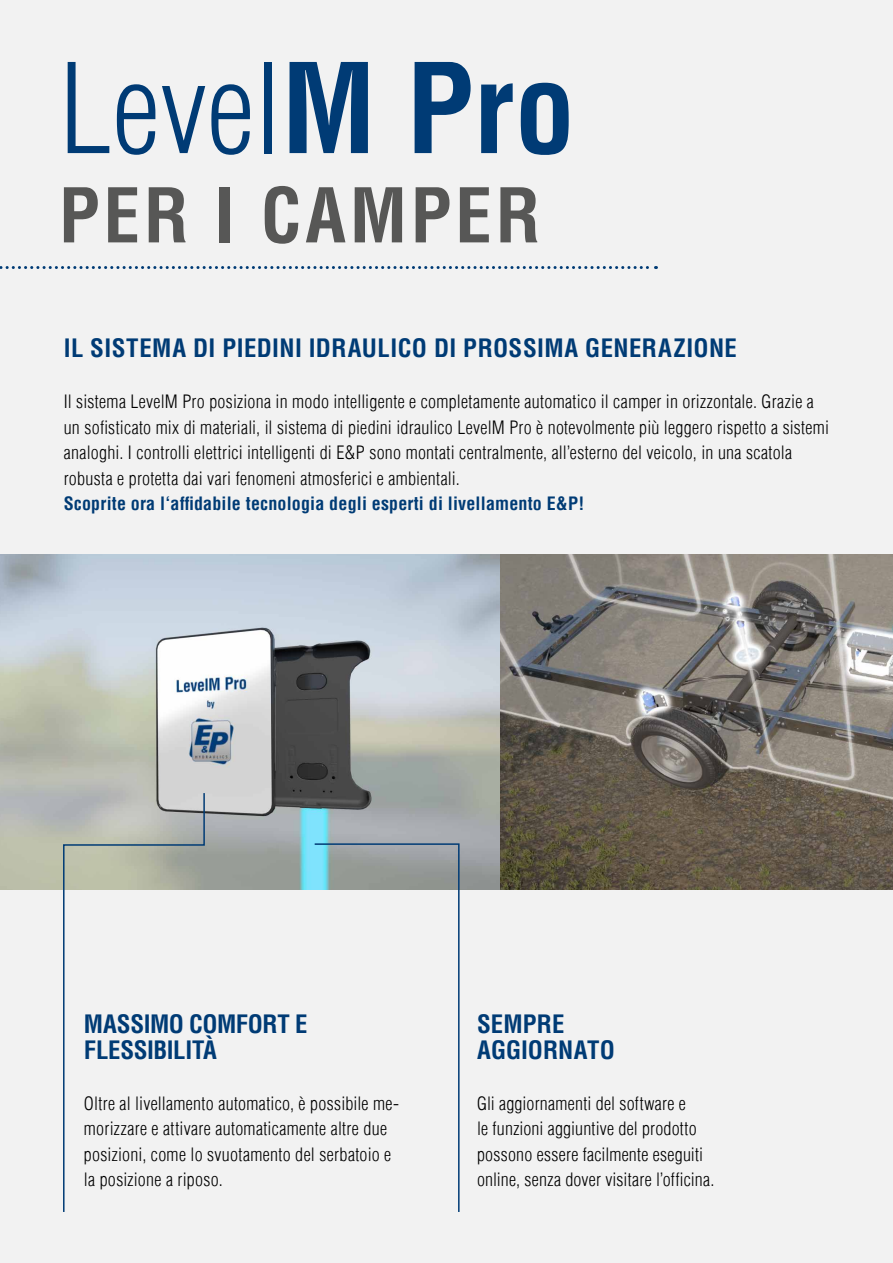
<style>
.page{position:relative;width:893px;height:1263px;background:#f2f2f2}
.page>*{position:absolute;margin:0;border:0;box-sizing:border-box;transform-origin:0 0}
.t1{font:300 condensed 121.5px "Helvetica Com";color:#003b75}
.t2{font:700 condensed 73.5px "Helvetica Com";letter-spacing:.05em;color:#575756}
.t3{font:700 condensed 24.75px/25.5px "Helvetica Com";letter-spacing:.015em;color:#003b75}
.t4{font:700 condensed 24.75px/25.5px "Helvetica Com";letter-spacing:-.015em;color:#003b75}
.t5{font:300 condensed 18px/25.5px "Helvetica Com";letter-spacing:.015em;color:#000}
.t6{font:700 condensed 18px "Helvetica Com";letter-spacing:.01em;color:#003b75}
.s1{font-weight:700}
</style>
<div class="page">
<svg style="left:0;top:266px;width:656px;height:3px"></svg>
<img style="left:0;top:555px;width:893px;height:335px">
<svg style="left:62px;top:791px;width:144px;height:421px"></svg>
<svg style="left:313px;top:843px;width:147px;height:369px"></svg>
<h1 class="t1" style="left:59px;top:32px;width:518px">Level<span class="s1">M Pro</span></h1>
<h2 class="t2" style="left:59px;top:167px;width:483px">PER I CAMPER</h2>
<h3 class="t3" style="left:64px;top:335px;width:675px">IL SISTEMA DI PIEDINI IDRAULICO DI PROSSIMA GENERAZIONE</h3>
<p class="t5" style="left:64px;top:389px;width:767px">Il sistema LevelM Pro posiziona in modo intelligente e completamente automatico il camper in orizzontale. Grazie a un sofisticato mix di materiali, il sistema di piedini idraulico LevelM Pro è notevolmente più leggero rispetto a sistemi analoghi. I controlli elettrici intelligenti di E&amp;P sono montati centralmente, all’esterno del veicolo, in una scatola robusta e protetta dai vari fenomeni atmosferici e ambientali.</p>
<p class="t6" style="left:64px;top:492px;width:522px">Scoprite ora l‘affidabile tecnologia degli esperti di livellamento E&amp;P!</p>
<h3 class="t4" style="left:84px;top:1011px;width:225px">MASSIMO COMFORT E<br>FLESSIBILITÀ</h3>
<p class="t5" style="left:84px;top:1090px;width:317px">Oltre al livellamento automatico, è possibile me&shy;morizzare e attivare automaticamente altre due posizioni, come lo svuotamento del serbatoio e la posizione a riposo.</p>
<h3 class="t3" style="left:477px;top:1011px;width:139px">SEMPRE<br>AGGIORNATO</h3>
<p class="t5" style="left:477px;top:1090px;width:239px">Gli aggiornamenti del software e<br>le funzioni aggiuntive del prodotto possono essere facilmente eseguiti online, senza dover visitare l’officina.</p>
</div>
